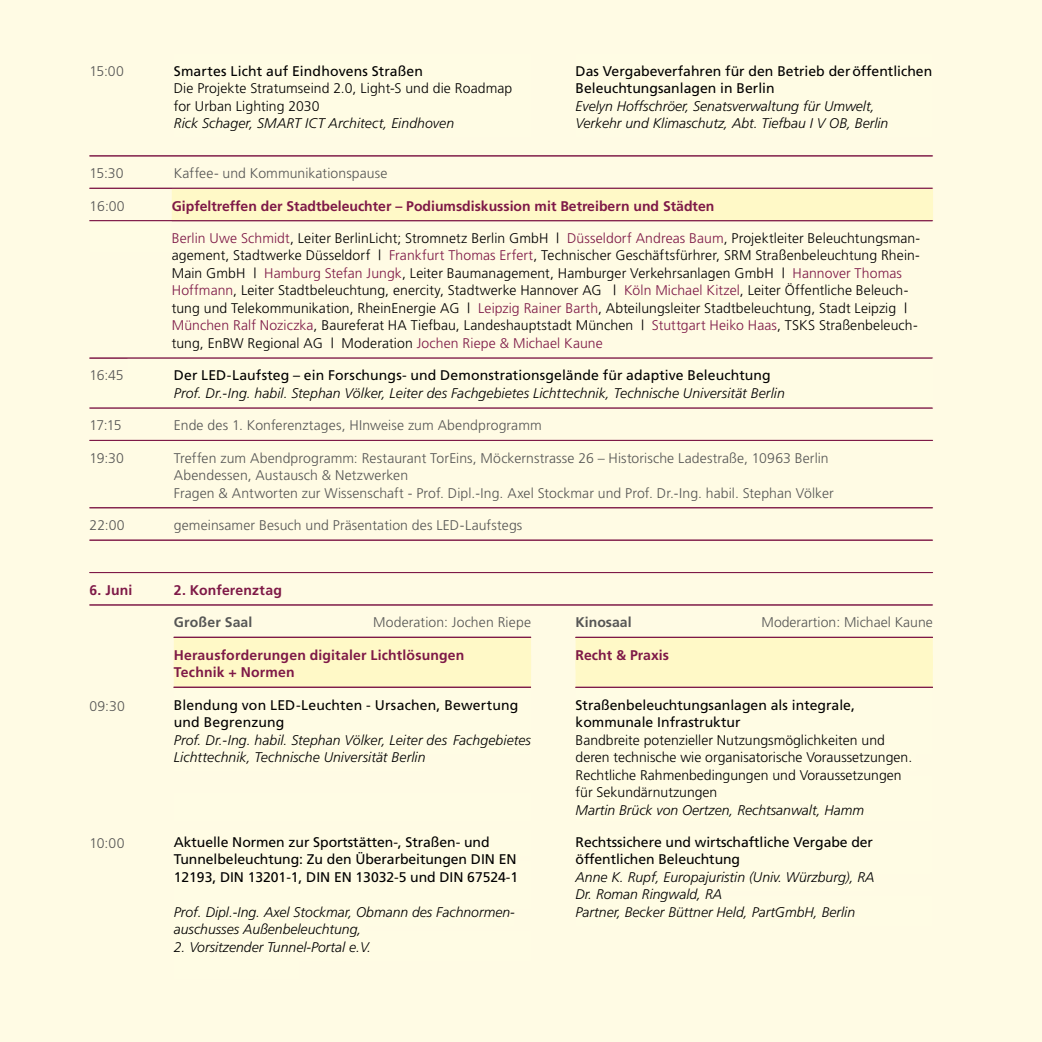
<style>
.page{position:relative;width:1042px;height:1042px;background:#fffbe4}
.page>*{position:absolute;margin:0;border:0;box-sizing:border-box;transform-origin:0 0}
.t1{font:300 14px/17.5px "Frutiger";letter-spacing:.005em;color:#000}
.t2{font:italic 300 14px/17.5px "Frutiger";color:#000}
.t3{font:14px/17.5px "Frutiger";color:#000}
.t4{font:300 14px/17.5px "Frutiger";letter-spacing:.005em;color:#565655}
.t5{font:700 14px/17.5px "Frutiger";color:#7e1947}
.t6{font:700 14px "Frutiger";letter-spacing:.01em;color:#565655}
.s1{color:#7e1947}
</style>
<div class="page">
<hr style="left:89px;top:156px;width:844px;height:1px;background:#7e1947">
<hr style="left:89px;top:188px;width:844px;height:1px;background:#7e1947">
<hr style="left:89px;top:220px;width:844px;height:1px;background:#7e1947">
<div style="left:172px;top:189px;width:761px;height:31px;background:#fff9c7"></div>
<hr style="left:89px;top:408px;width:844px;height:1px;background:#7e1947">
<hr style="left:89px;top:440px;width:844px;height:1px;background:#7e1947">
<hr style="left:89px;top:507px;width:844px;height:1px;background:#7e1947">
<hr style="left:89px;top:540px;width:844px;height:1px;background:#7e1947">
<hr style="left:89px;top:572px;width:844px;height:1px;background:#7e1947">
<hr style="left:89px;top:605px;width:844px;height:1px;background:#7e1947">
<div style="left:575px;top:638px;width:358px;height:31px;background:#fff9c7"></div>
<div style="left:575px;top:655px;width:358px;height:32px;background:#fff9c7"></div>
<div style="left:174px;top:638px;width:357px;height:31px;background:#fff9c7"></div>
<div style="left:174px;top:655px;width:357px;height:32px;background:#fff9c7"></div>
<hr style="left:90px;top:407px;width:842px;height:1px;background:#7e1947">
<hr style="left:89px;top:604px;width:843px;height:1px;background:#7e1947">
<hr style="left:89px;top:155px;width:843px;height:1px;background:#7e1947">
<hr style="left:89px;top:358px;width:843px;height:1px;background:#7e1947">
<hr style="left:174px;top:637px;width:357px;height:1px;background:#7e1947">
<hr style="left:575px;top:637px;width:358px;height:1px;background:#7e1947">
<hr style="left:575px;top:687px;width:358px;height:1px;background:#7e1947">
<hr style="left:174px;top:687px;width:357px;height:1px;background:#7e1947">
<p class="t4" style="left:89px;top:62px;width:36px">15:00</p>
<p class="t3" style="left:174px;top:62px;width:251px">Smartes Licht auf Eindhovens Straßen</p>
<p class="t1" style="left:174px;top:80px;width:340px">Die Projekte Stratumseind 2.0, Light-S und die Roadmap for Urban Lighting 2030</p>
<p class="t2" style="left:174px;top:115px;width:282px">Rick Schager, SMART ICT Architect, Eindhoven</p>
<p class="t3" style="left:575px;top:62px;width:358px">Das Vergabeverfahren für den Betrieb deröffentlichen<br>Beleuchtungsanlagen in Berlin</p>
<p class="t2" style="left:575px;top:97px;width:314px">Evelyn Hoffschröer, Senatsverwaltung für Umwelt,<br>Verkehr und Klimaschutz, Abt. Tiefbau I V OB, Berlin</p>
<p class="t4" style="left:89px;top:164px;width:36px">15:30</p>
<p class="t4" style="left:174px;top:164px;width:215px">Kaffee- und Kommunikationspause</p>
<p class="t4" style="left:89px;top:197px;width:37px">16:00</p>
<p class="t5" style="left:172px;top:197px;width:544px">Gipfeltreffen der Stadtbeleuchter – Podiumsdiskussion mit Betreibern und Städten</p>
<p class="t1" style="left:172px;top:229px;width:750px"><span class="s1">Berlin Uwe Schmidt</span>, Leiter BerlinLicht; Stromnetz Berlin GmbH | <span class="s1">Düsseldorf Andreas Baum</span>, Projektleiter Beleuchtungsman&shy;agement, Stadtwerke Düsseldorf | <span class="s1">Frankfurt Thomas Erfert</span>, Technischer Geschäftsfürhrer, SRM Straßenbeleuchtung Rhein-Main GmbH | <span class="s1">Hamburg Stefan Jungk</span>, Leiter Baumanagement, Hamburger Verkehrsanlagen GmbH | <span class="s1">Hannover Thomas Hoffmann</span>, Leiter Stadtbeleuchtung, enercity, Stadtwerke Hannover AG | <span class="s1">Köln Michael Kitzel</span>, Leiter Öffentliche Beleuch&shy;tung und Telekommunikation, RheinEnergie AG | <span class="s1">Leipzig Rainer Barth</span>, Abteilungsleiter Stadtbeleuchtung, Stadt Leipzig | <span class="s1">München Ralf Noziczka</span>, Baureferat HA Tiefbau, Landeshauptstadt München | <span class="s1">Stuttgart Heiko Haas</span>, TSKS Straßenbeleuch&shy;tung, EnBW Regional AG | Moderation <span class="s1">Jochen Riepe &amp; Michael Kaune</span></p>
<p class="t4" style="left:89px;top:367px;width:36px">16:45</p>
<p class="t3" style="left:174px;top:367px;width:598px">Der LED-Laufsteg – ein Forschungs- und Demonstrationsgelände für adaptive Beleuchtung</p>
<p class="t2" style="left:174px;top:384px;width:612px">Prof. Dr.-Ing. habil. Stephan Völker, Leiter des Fachgebietes Lichttechnik, Technische Universität Berlin</p>
<p class="t4" style="left:89px;top:417px;width:34px">17:15</p>
<p class="t4" style="left:174px;top:417px;width:369px">Ende des 1. Konferenztages, HInweise zum Abendprogramm</p>
<p class="t4" style="left:89px;top:449px;width:36px">19:30</p>
<p class="t4" style="left:174px;top:449px;width:661px">Treffen zum Abendprogramm: Restaurant TorEins, Möckernstrasse 26 – Historische Ladestraße, 10963 Berlin<br>Abendessen, Austausch &amp; Netzwerken<br>Fragen &amp; Antworten zur Wissenschaft - Prof. Dipl.-Ing. Axel Stockmar und Prof. Dr.-Ing. habil. Stephan Völker</p>
<p class="t4" style="left:89px;top:516px;width:37px">22:00</p>
<p class="t4" style="left:174px;top:516px;width:350px">gemeinsamer Besuch und Präsentation des LED-Laufstegs</p>
<p class="t5" style="left:89px;top:581px;width:44px">6. Juni</p>
<p class="t5" style="left:174px;top:581px;width:110px">2. Konferenztag</p>
<p class="t4" style="left:89px;top:697px;width:37px">09:30</p>
<p class="t4" style="left:89px;top:834px;width:37px">10:00</p>
<p class="t6" style="left:174px;top:614px;width:80px">Großer Saal</p>
<p class="t4" style="left:373px;top:613px;width:159px">Moderation: Jochen Riepe</p>
<p class="t5" style="left:174px;top:646px;width:292px">Herausforderungen digitaler Lichtlösungen<br>Technik + Normen</p>
<p class="t3" style="left:174px;top:696px;width:346px">Blendung von LED-Leuchten - Ursachen, Bewertung und Begrenzung</p>
<p class="t2" style="left:174px;top:731px;width:359px">Prof. Dr.-Ing. habil. Stephan Völker, Leiter des Fachgebietes<br>Lichttechnik, Technische Universität Berlin</p>
<p class="t3" style="left:174px;top:833px;width:346px">Aktuelle Normen zur Sportstätten-, Straßen- und<br>Tunnelbeleuchtung: Zu den Überarbeitungen DIN EN<br>12193, DIN 13201-1, DIN EN 13032-5 und DIN 67524-1</p>
<p class="t2" style="left:174px;top:903px;width:342px">Prof. Dipl.-Ing. Axel Stockmar, Obmann des Fachnormen&shy;auschusses Außenbeleuchtung,</p>
<p class="t2" style="left:174px;top:938px;width:199px">2. Vorsitzender Tunnel-Portal e.V.</p>
<p class="t6" style="left:575px;top:614px;width:58px">Kinosaal</p>
<p class="t4" style="left:761px;top:613px;width:173px">Moderartion: Michael Kaune</p>
<p class="t5" style="left:575px;top:646px;width:95px">Recht &amp; Praxis</p>
<p class="t3" style="left:575px;top:696px;width:281px">Straßenbeleuchtungsanlagen als integrale, kommunale Infrastruktur</p>
<p class="t1" style="left:575px;top:731px;width:338px">Bandbreite potenzieller Nutzungsmöglichkeiten und deren technische wie organisatorische Voraussetzungen.<br>Rechtliche Rahmenbedingungen und Voraussetzungen für Sekundärnutzungen</p>
<p class="t2" style="left:575px;top:801px;width:290px">Martin Brück von Oertzen, Rechtsanwalt, Hamm</p>
<p class="t3" style="left:575px;top:833px;width:299px">Rechtssichere und wirtschaftliche Vergabe der öffentlichen Beleuchtung</p>
<p class="t2" style="left:575px;top:868px;width:301px">Anne K. Rupf, Europajuristin (Univ. Würzburg), RA<br>Dr. Roman Ringwald, RA<br>Partner, Becker Büttner Held, PartGmbH, Berlin</p>
</div>
